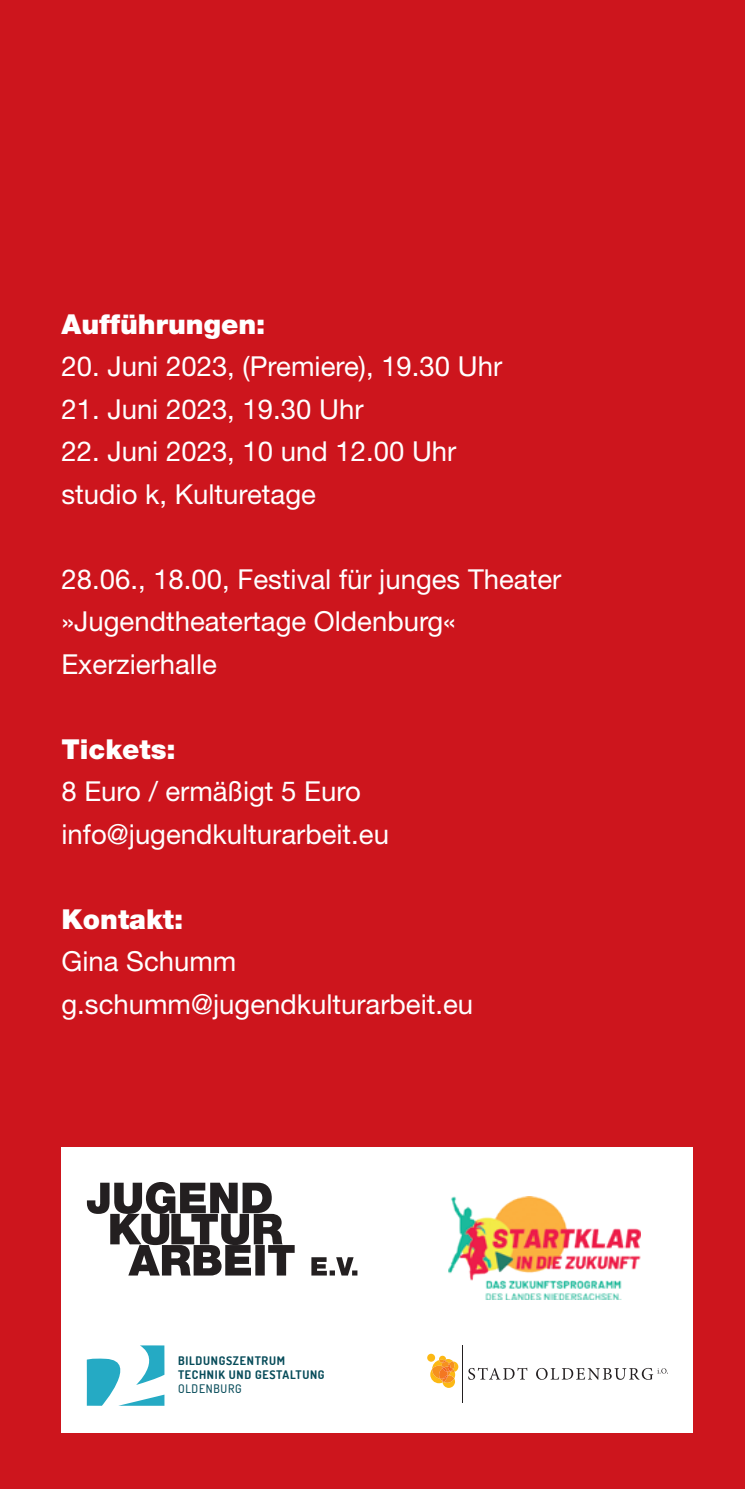
<style>
.page{position:relative;width:745px;height:1489px;background:#fff}
.page>*{position:absolute;margin:0;border:0;box-sizing:border-box;transform-origin:0 0}
.t1{font:27.5px/42.5px "Helvetica Neue";color:#fff}
.t2{font:900 27.5px "Helvetica Neue";color:#fff}
.t3{font:700 11.75px/14.2px "Dosis";letter-spacing:.06em;color:#064b59}
.t4{font:500 11.75px "Dosis";letter-spacing:.06em;color:#064b59}
</style>
<div class="page">
<div style="left:0;top:0;width:744px;height:1488px;background:#cd151d"></div>
<div style="left:61px;top:1146px;width:631px;height:285px;background:#fff"></div>
<svg style="left:87px;top:1182px;width:270px;height:93px"></svg>
<img style="left:448px;top:1196px;width:192px;height:102px">
<svg style="left:87px;top:1345px;width:77px;height:60px"></svg>
<hr style="left:462px;top:1345px;width:1px;height:57px;background:#231f20">
<svg style="left:468px;top:1367px;width:199px;height:12px"></svg>
<svg style="left:427px;top:1353px;width:8px;height:8px"></svg>
<svg style="left:430px;top:1355px;width:28px;height:32px"></svg>
<p class="t2" style="left:61px;top:307px;width:205px">Aufführungen:</p>
<p class="t1" style="left:61px;top:345px;width:442px">20. Juni 2023, (Premiere), 19.30 Uhr</p>
<p class="t1" style="left:61px;top:387px;width:303px">21. Juni 2023, 19.30 Uhr</p>
<p class="t1" style="left:61px;top:430px;width:396px">22. Juni 2023, 10 und 12.00 Uhr studio k, Kulturetage</p>
<p class="t1" style="left:61px;top:557px;width:501px">28.06., 18.00, Festival für junges Theater »Jugendtheatertage Oldenburg«<br>Exerzierhalle</p>
<p class="t2" style="left:61px;top:732px;width:116px">Tickets:</p>
<p class="t1" style="left:61px;top:770px;width:329px">8 Euro / ermäßigt 5 Euro info@jugendkulturarbeit.eu</p>
<p class="t2" style="left:61px;top:902px;width:123px">Kontakt:</p>
<p class="t1" style="left:61px;top:939px;width:413px">Gina Schumm g.schumm@jugendkulturarbeit.eu</p>
<p class="t3" style="left:178px;top:1353px;width:148px">BILDUNGSZENTRUM<br>TECHNIK UND GESTALTUNG</p>
<p class="t4" style="left:178px;top:1381px;width:65px">OLDENBURG</p>
</div>
